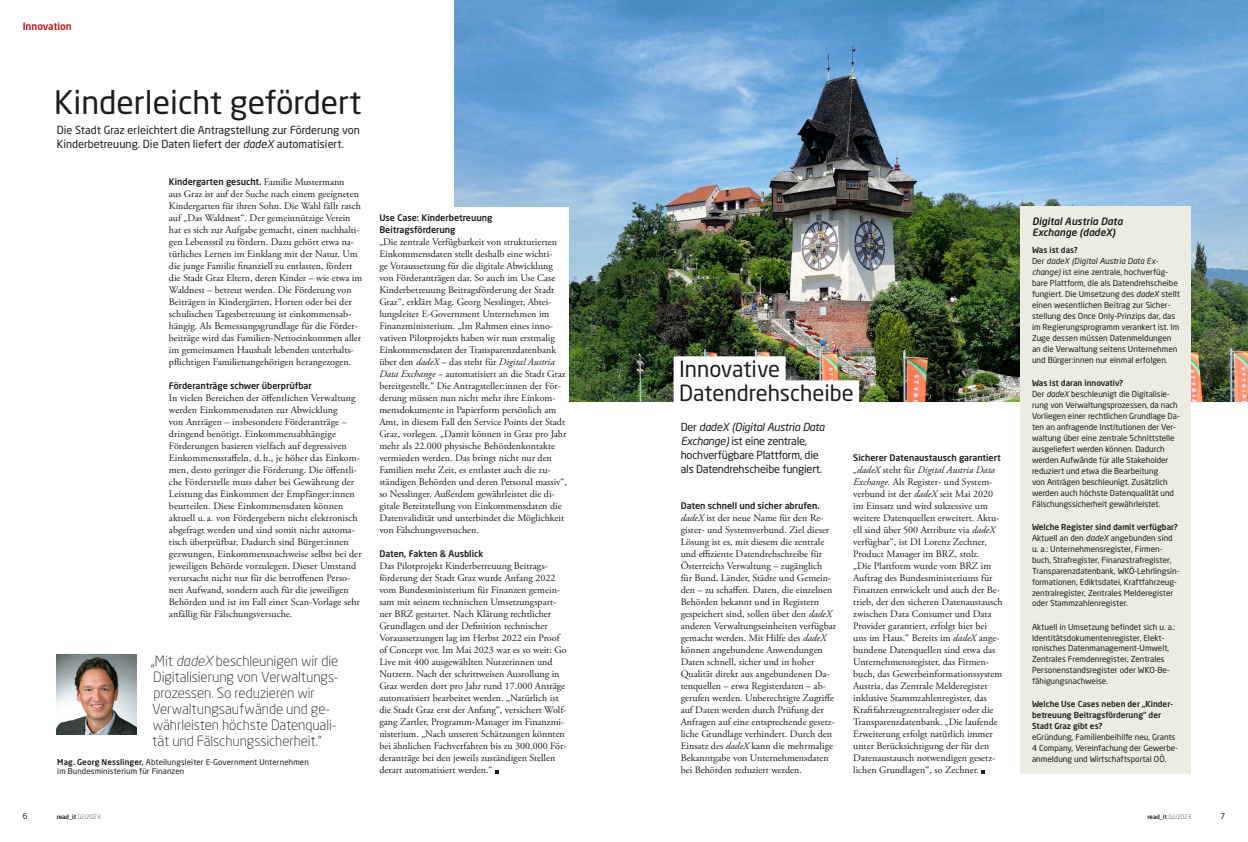
<style>
.page{position:relative;width:1248px;height:842px;background:#fff}
.page>*{position:absolute;margin:0;border:0;box-sizing:border-box;transform-origin:0 0}
.headline_1{font:32px "Neo Sans Pro";color:#1d1d1b}
.headline_2{font:22px/24px "Neo Sans Pro";color:#1d1d1b}
.zitat{font:300 14px/16px "Neo Sans Std";letter-spacing:-.005em;color:#1d1d1b}
.vorspann{font:11px/14px "Neo Sans Std";color:#1d1d1b}
.vorspann-2{font:11px/14px "Neo Sans Std";letter-spacing:-.02em;color:#1d1d1b}
.fliesstext{font:10px/12px "Adobe Garamond Pro";color:#1d1d1b}
.headline_4_kasten{font:italic 500 10px/10.5px "Neo Sans Std";color:#1d1d1b}
.rubriktitel{font:500 10px "Neo Sans Pro";color:#ba1110}
.fliesstext-2{font:500 9px/12px "Neo Sans Pro";color:#1d1d1b}
.kasten_fett{font:8.2px/11px "Neo Sans Std";color:#1d1d1b}
.zitat_name{font:8px/8.5px "Neo Sans Std";letter-spacing:.01em;color:#1d1d1b}
.t1{font:8px "Neo Sans Pro";color:#1d1d1b}
.t2{font:500 6px "Neo Sans Pro";color:#1d1d1b}
.s1{font-style:italic}
.s2{font-family:"Adobe Garamond Pro";font-weight:400;font-size:10px}
.s3{font-weight:500}
.s4{font-weight:300}
</style>
<div class="page">
<img style="left:454px;top:0;width:793px;height:401px">
<div style="left:673px;top:356px;width:112px;height:28px;background:#fff"></div>
<div style="left:673px;top:380px;width:186px;height:28px;background:#fff"></div>
<img style="left:57px;top:655px;width:79px;height:79px">
<div style="left:1020px;top:206px;width:171px;height:568px;background:#edece3"></div>
<div style="left:372px;top:207px;width:196px;height:208px;background:#fff"></div>
<p class="rubriktitel" style="left:23px;top:20px;width:51px">Innovation</p>
<h1 class="headline_1" style="left:54px;top:82px;width:309px">Kinderleicht gefördert</h1>
<h2 class="vorspann" style="left:57px;top:123px;width:304px">Die Stadt Graz erleichtert die Antragstellung zur Förderung von<br>Kinderbetreuung. Die Daten liefert der <span class="s1">dadeX</span> automatisiert.</h2>
<p class="fliesstext-2" style="left:169px;top:176px;width:177px">Kindergarten gesucht. <span class="s2">Familie Mustermann</span></p>
<p class="fliesstext" style="left:169px;top:188px;width:195px">aus Graz ist auf der Suche nach einem geeigneten Kindergarten für ihren Sohn. Die Wahl fällt rasch auf „Das Waldnest“. Der gemeinnützige Verein hat es sich zur Aufgabe gemacht, einen nachhalti&shy;gen Lebensstil zu fördern. Dazu gehört etwa na&shy;türliches Lernen im Einklang mit der Natur. Um die junge Familie finanziell zu entlasten, fördert die Stadt Graz Eltern, deren Kinder – wie etwa im Waldnest – betreut werden. Die Förderung von Beiträgen in Kindergärten, Horten oder bei der schulischen Tagesbetreuung ist einkommensab&shy;hängig. Als Bemessungsgrundlage für die Förder&shy;beiträge wird das Familien-Nettoeinkommen aller im gemeinsamen Haushalt lebenden unterhalts&shy;pflichtigen Familienangehörigen herangezogen.</p>
<p class="fliesstext-2" style="left:169px;top:380px;width:144px">Förderanträge schwer überprüfbar</p>
<p class="fliesstext" style="left:169px;top:392px;width:194px">In vielen Bereichen der öffentlichen Verwaltung werden Einkommensdaten zur Abwicklung<br>von Anträgen – insbesondere Förderanträge – dringend benötigt. Einkommensabhängige Förderungen basieren vielfach auf degressiven Einkommensstaffeln, d. h., je höher das Einkom&shy;men, desto geringer die Förderung. Die öffentli&shy;che Förderstelle muss daher bei Gewährung der Leistung das Einkommen der Empfänger:innen beurteilen. Diese Einkommensdaten können aktuell u. a. von Fördergebern nicht elektronisch abgefragt werden und sind somit nicht automa&shy;tisch überprüfbar. Dadurch sind Bürger:innen gezwungen, Einkommensnachweise selbst bei der jeweiligen Behörde vorzulegen. Dieser Umstand verursacht nicht nur für die betroffenen Perso&shy;nen Aufwand, sondern auch für die jeweiligen Behörden und ist im Fall einer Scan-Vorlage sehr anfällig für Fälschungsversuche.</p>
<p class="zitat" style="left:151px;top:652px;width:189px">„Mit <span class="s1">dadeX</span> beschleunigen wir die<br>Digitalisierung von Verwaltungs&shy;prozessen. So reduzieren wir<br>Verwaltungsaufwände und ge&shy;währleisten höchste Datenquali&shy;tät und Fälschungssicherheit.“</p>
<p class="zitat_name" style="left:57px;top:758px;width:253px"><span class="s3">Mag. Georg Nesslinger,</span> Abteilungsleiter E-Government Unternehmen im Bundesministerium für Finanzen</p>
<p class="fliesstext-2" style="left:379px;top:212px;width:114px">Use Case: Kinderbetreuung<br>Beitragsförderung</p>
<p class="fliesstext" style="left:379px;top:236px;width:189px">„Die zentrale Verfügbarkeit von strukturierten Einkommensdaten stellt deshalb eine wichti-<br>ge Voraussetzung für die digitale Abwicklung von Förderanträgen dar. So auch im Use Case Kinderbetreuung Beitragsförderung der Stadt Graz“, erklärt Mag. Georg Nesslinger, Abtei&shy;lungsleiter E-Government Unternehmen im Finanzministerium. „Im Rahmen eines inno&shy;vativen Pilotprojekts haben wir nun erstmalig Einkommensdaten der Transparenzdatenbank über den <span class="s1">dadeX</span> – das steht für <span class="s1">Digital Austria Data Exchange</span> – automatisiert an die Stadt Graz bereitgestellt.“ Die Antragsteller:innen der För&shy;derung müssen nun nicht mehr ihre Einkom&shy;mensdokumente in Papierform persönlich am Amt, in diesem Fall den Service Points der Stadt Graz, vorlegen. „Damit können in Graz pro Jahr mehr als 22.000 physische Behördenkontakte vermieden werden. Das bringt nicht nur den Familien mehr Zeit, es entlastet auch die zu&shy;ständigen Behörden und deren Personal massiv“, so Nesslinger. Außerdem gewährleistet die di&shy;gitale Bereitstellung von Einkommensdaten die Datenvalidität und unterbindet die Möglichkeit von Fälschungsversuchen.</p>
<p class="fliesstext-2" style="left:379px;top:548px;width:105px">Daten, Fakten &amp; Ausblick</p>
<p class="fliesstext" style="left:379px;top:560px;width:189px">Das Pilotprojekt Kinderbetreuung Beitrags&shy;förderung der Stadt Graz wurde Anfang 2022 vom Bundesministerium für Finanzen gemein&shy;sam mit seinem technischen Umsetzungspart&shy;ner BRZ gestartet. Nach Klärung rechtlicher Grundlagen und der Definition technischer Voraussetzungen lag im Herbst 2022 ein Proof of Concept vor. Im Mai 2023 war es so weit: Go Live mit 400 ausgewählten Nutzerinnen und Nutzern. Nach der schrittweisen Ausrollung in Graz werden dort pro Jahr rund 17.000 Anträge automatisiert bearbeitet werden. „Natürlich ist die Stadt Graz erst der Anfang“, versichert Wolf&shy;gang Zartler, Programm-Manager im Finanzmi&shy;nisterium. „Nach unseren Schätzungen könnten bei ähnlichen Fachverfahren bis zu 300.000 För&shy;deranträge bei den jeweils zuständigen Stellen derart automatisiert werden.“</p>
<h3 class="headline_2" style="left:679px;top:357px;width:176px">Innovative<br>Datendrehscheibe</h3>
<h2 class="vorspann-2" style="left:680px;top:420px;width:145px">Der <span class="s1">dadeX (Digital Austria Data<br>Exchange)</span> ist eine zentrale, hochverfügbare Plattform, die als Datendrehscheibe fungiert.</h2>
<p class="fliesstext-2" style="left:853px;top:452px;width:149px">Sicherer Datenaustausch garantiert</p>
<p class="fliesstext" style="left:853px;top:464px;width:151px"><span class="s1">„dadeX</span> steht für <span class="s1">Digital Austria Data Exchange.</span> Als Register- und System&shy;verbund ist der <span class="s1">dadeX</span> seit Mai 2020 im Einsatz und wird sukzessive um weitere Datenquellen erweitert. Aktu&shy;ell sind über 500 Attribute via <span class="s1">dadeX </span>verfügbar“, ist DI Lorenz Zechner, Product Manager im BRZ, stolz.<br>„Die Plattform wurde vom BRZ im Auftrag des Bundesministeriums für Finanzen entwickelt und auch der Be&shy;trieb, der den sicheren Datenaustausch zwischen Data Consumer und Data Provider garantiert, erfolgt hier bei uns im Haus.“ Bereits im <span class="s1">dadeX</span> ange&shy;bundene Datenquellen sind etwa das Unternehmensregister, das Firmen&shy;buch, das Gewerbeinformationssystem Austria, das Zentrale Melderegister inklusive Stammzahlenregister, das Kraftfahrzeugzentralregister oder die Transparenzdatenbank. „Die laufende Erweiterung erfolgt natürlich immer unter Berücksichtigung der für den Datenaustausch notwendigen gesetz&shy;lichen Grundlagen“, so Zechner.</p>
<p class="fliesstext-2" style="left:680px;top:500px;width:140px">Daten schnell und sicher abrufen.</p>
<p class="fliesstext" style="left:680px;top:512px;width:157px"><span class="s1">dadeX</span> ist der neue Name für den Re&shy;gister- und Systemverbund. Ziel dieser Lösung ist es, mit diesem die zentrale und effiziente Datendrehschreibe für Österreichs Verwaltung – zugänglich für Bund, Länder, Städte und Gemein&shy;den – zu schaffen. Daten, die einzelnen Behörden bekannt und in Registern gespeichert sind, sollen über den <span class="s1">dadeX </span>anderen Verwaltungseinheiten verfügbar gemacht werden. Mit Hilfe des <span class="s1">dadeX </span>können angebundene Anwendungen Daten schnell, sicher und in hoher Qualität direkt aus angebundenen Da&shy;tenquellen – etwa Registerdaten – ab&shy;gerufen werden. Unberechtigte Zugriffe auf Daten werden durch Prüfung der Anfragen auf eine entsprechende gesetz&shy;liche Grundlage verhindert. Durch den Einsatz des <span class="s1">dadeX</span> kann die mehrmalige Bekanntgabe von Unternehmensdaten bei Behörden reduziert werden.</p>
<h5 class="headline_4_kasten" style="left:1031px;top:216px;width:92px">Digital Austria Data<br>Exchange (dadeX)</h5>
<p class="kasten_fett" style="left:1031px;top:244px;width:149px"><span class="s3">Was ist das?<br></span>Der <span class="s1">dadeX (Digital Austria Data Ex&shy;change)</span> ist eine zentrale, hochverfüg&shy;bare Plattform, die als Datendrehscheibe fungiert. Die Umsetzung des <span class="s1">dadeX</span> stellt einen wesentlichen Beitrag zur Sicher&shy;stellung des Once Only-Prinzips dar, das im Regierungsprogramm verankert ist. Im Zuge dessen müssen Datenmeldungen an die Verwaltung seitens Unternehmen und Bürger:innen nur einmal erfolgen.</p>
<p class="kasten_fett" style="left:1031px;top:377px;width:149px"><span class="s3">Was ist daran innovativ?<br></span>Der <span class="s1">dadeX</span> beschleunigt die Digitalisie&shy;rung von Verwaltungsprozessen, da nach Vorliegen einer rechtlichen Grundlage Da&shy;ten an anfragende Institutionen der Ver&shy;waltung über eine zentrale Schnittstelle ausgeliefert werden können. Dadurch werden Aufwände für alle Stakeholder reduziert und etwa die Bearbeitung<br>von Anträgen beschleunigt. Zusätzlich werden auch höchste Datenqualität und Fälschungssicherheit gewährleistet.</p>
<p class="kasten_fett" style="left:1031px;top:521px;width:149px"><span class="s3">Welche Register sind damit verfügbar?<br></span>Aktuell an den <span class="s1">dadeX</span> angebunden sind u. a.: Unternehmensregister, Firmen&shy;buch, Strafregister, Finanzstrafregister, Transparenzdatenbank, WKÖ-Lehrlingsin&shy;formationen, Ediktsdatei, Kraftfahrzeug&shy;zentralregister, Zentrales Melderegister oder Stammzahlenregister.</p>
<p class="kasten_fett" style="left:1031px;top:621px;width:145px">Aktuell in Umsetzung befindet sich u. a.:<br>Identitätsdokumentenregister, Elekt&shy;ronisches Datenmanagement-Umwelt, Zentrales Fremdenregister, Zentrales Personenstandsregister oder WKO-Be&shy;fähigungsnachweise.</p>
<p class="kasten_fett" style="left:1031px;top:699px;width:147px"><span class="s3">Welche Use Cases neben der „Kinder&shy;betreuung Beitragsförderung“ der Stadt Graz gibt es?<br></span>eGründung, Familienbeihilfe neu, Grants 4 Company, Vereinfachung der Gewerbe&shy;anmeldung und Wirtschaftsportal OÖ.</p>
<p class="t1" style="left:23px;top:811px;width:6px">6</p>
<p class="t2" style="left:57px;top:813px;width:45px">read_it <span class="s4">02/2023</span></p>
<p class="t2" style="left:1147px;top:813px;width:45px">read_it <span class="s4">02/2023</span></p>
<p class="t1" style="left:1220px;top:811px;width:6px">7</p>
</div>
